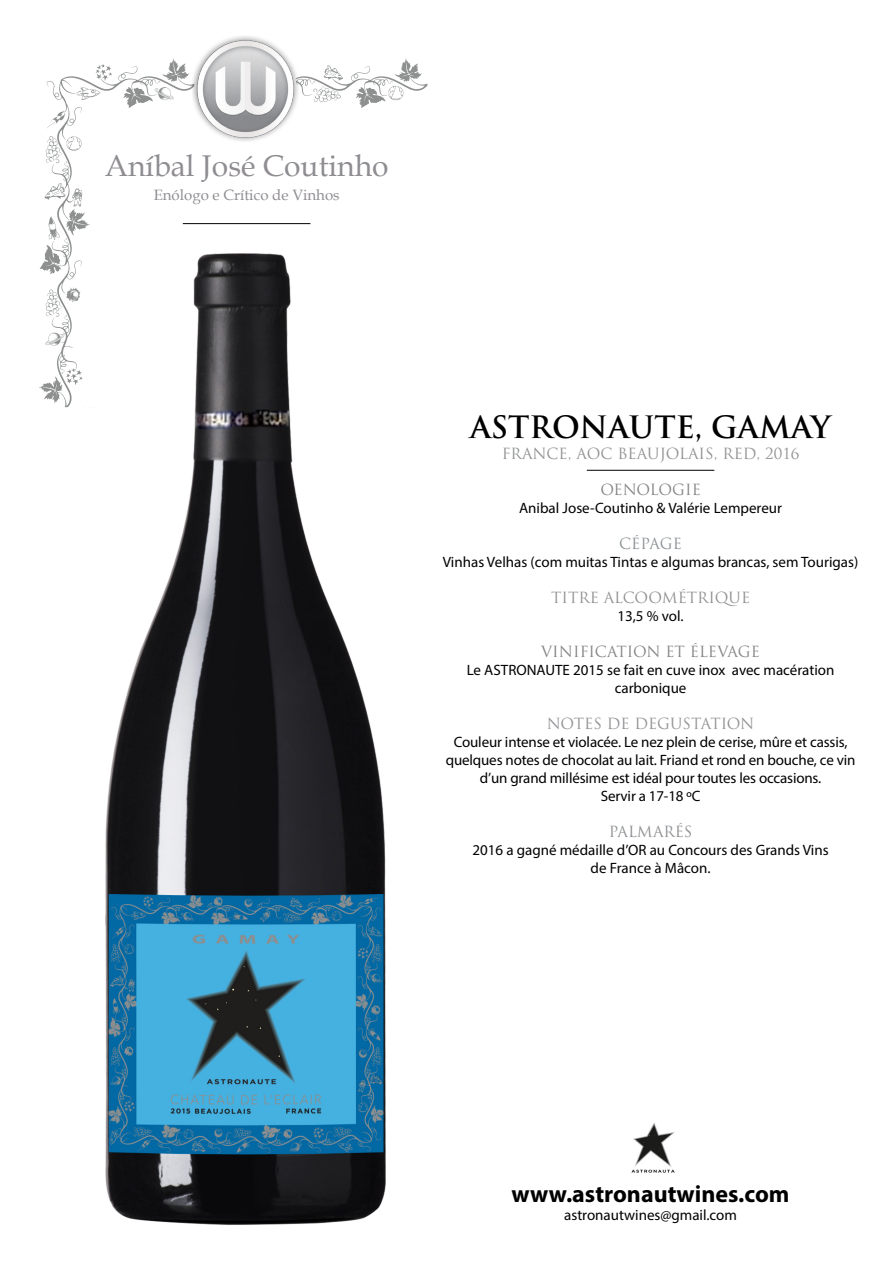
<style>
.page{position:relative;width:893px;height:1263px;background:#fff}
.page>*{position:absolute;margin:0;border:0;box-sizing:border-box;transform-origin:0 0}
.t1{font:30px "Book Antiqua";color:#908d92}
.t2{font:700 30px "Trajan Pro";color:#000}
.t3{font:700 24px "Myriad Pro";color:#000}
.t4{font:15px/18px "Myriad Pro";letter-spacing:-.005em;color:#000;text-align:center}
.t5{font:15px "Trajan Pro";color:#848485}
.t6{font:15px "Trajan Pro";color:#919293}
.t7{font:15px "Book Antiqua";color:#908d92}
.t8{font:15px "Trajan Pro";color:#909290}
.t9{font:15px "Trajan Pro";letter-spacing:-.01em;color:#929195}
.t10{font:15px "Trajan Pro";color:#8d8f92}
.t11{font:15px "Trajan Pro";color:#8b9094}
</style>
<div class="page">
<svg style="left:47px;top:72px;width:380px;height:296px"></svg>
<svg style="left:313px;top:86px;width:28px;height:16px"></svg>
<svg style="left:421px;top:209px;width:6px;height:26px"></svg>
<svg style="left:45px;top:289px;width:16px;height:28px"></svg>
<svg style="left:96px;top:64px;width:16px;height:17px"></svg>
<svg style="left:39px;top:368px;width:38px;height:40px"></svg>
<svg style="left:76px;top:87px;width:24px;height:13px"></svg>
<svg style="left:123px;top:58px;width:66px;height:50px"></svg>
<svg style="left:45px;top:333px;width:19px;height:13px"></svg>
<svg style="left:47px;top:111px;width:18px;height:17px"></svg>
<svg style="left:68px;top:287px;width:9px;height:15px"></svg>
<svg style="left:324px;top:65px;width:19px;height:15px"></svg>
<svg style="left:40px;top:183px;width:50px;height:91px"></svg>
<svg style="left:356px;top:58px;width:66px;height:50px"></svg>
<svg style="left:45px;top:136px;width:37px;height:27px"></svg>
<img style="left:193px;top:36px;width:105px;height:105px">
<img style="left:77px;top:235px;width:335px;height:990px">
<img style="left:631px;top:1122px;width:44px;height:51px">
<hr style="left:587px;top:470px;width:127px;height:1px;background:#000">
<hr style="left:183px;top:223px;width:127px;height:1px;background:#000">
<h1 class="t1" style="left:105px;top:144px;width:285px">Aníbal José Coutinho</h1>
<p class="t7" style="left:154px;top:184px;width:187px">Enólogo e Crítico de Vinhos</p>
<h1 class="t2" style="left:470px;top:408px;width:362px">ASTRONAUTE, GAMAY</h1>
<p class="t6" style="left:502px;top:444px;width:299px">FRANCE, AOC BEAUJOLAIS, RED, 2016</p>
<p class="t5" style="left:600px;top:480px;width:102px">OENOLOGIE</p>
<p class="t4" style="left:519px;top:499px;width:264px">Anibal Jose-Coutinho &amp; Valérie Lempereur</p>
<p class="t11" style="left:619px;top:534px;width:64px">CÉPAGE</p>
<p class="t4" style="left:443px;top:553px;width:417px">Vinhas Velhas (com muitas Tintas e algumas brancas, sem Tourigas)</p>
<p class="t8" style="left:551px;top:588px;width:201px">TITRE ALCOOMÉTRIQUE</p>
<p class="t4" style="left:617px;top:607px;width:68px">13,5 % vol.</p>
<p class="t5" style="left:541px;top:642px;width:220px">VINIFICATION ET ÉLEVAGE</p>
<p class="t4" style="left:467px;top:661px;width:369px">Le ASTRONAUTE 2015 se fait en cuve inox avec macération carbonique</p>
<p class="t9" style="left:547px;top:714px;width:209px">NOTES DE DEGUSTATION</p>
<p class="t4" style="left:446px;top:733px;width:411px">Couleur intense et violacée. Le nez plein de cerise, mûre et cassis, quelques notes de chocolat au lait. Friand et rond en bouche, ce vin d’un grand millésime est idéal pour toutes les occasions.<br>Servir a 17-18 ºC</p>
<p class="t10" style="left:609px;top:822px;width:85px">PALMARÉS</p>
<p class="t4" style="left:472px;top:841px;width:358px">2016 a gagné médaille d’OR au Concours des Grands Vins de France à Mâcon.</p>
<h2 class="t3" style="left:512px;top:1179px;width:279px">www.astronautwines.com</h2>
<p class="t4" style="left:564px;top:1206px;width:174px">astronautwines@gmail.com</p>
</div>
